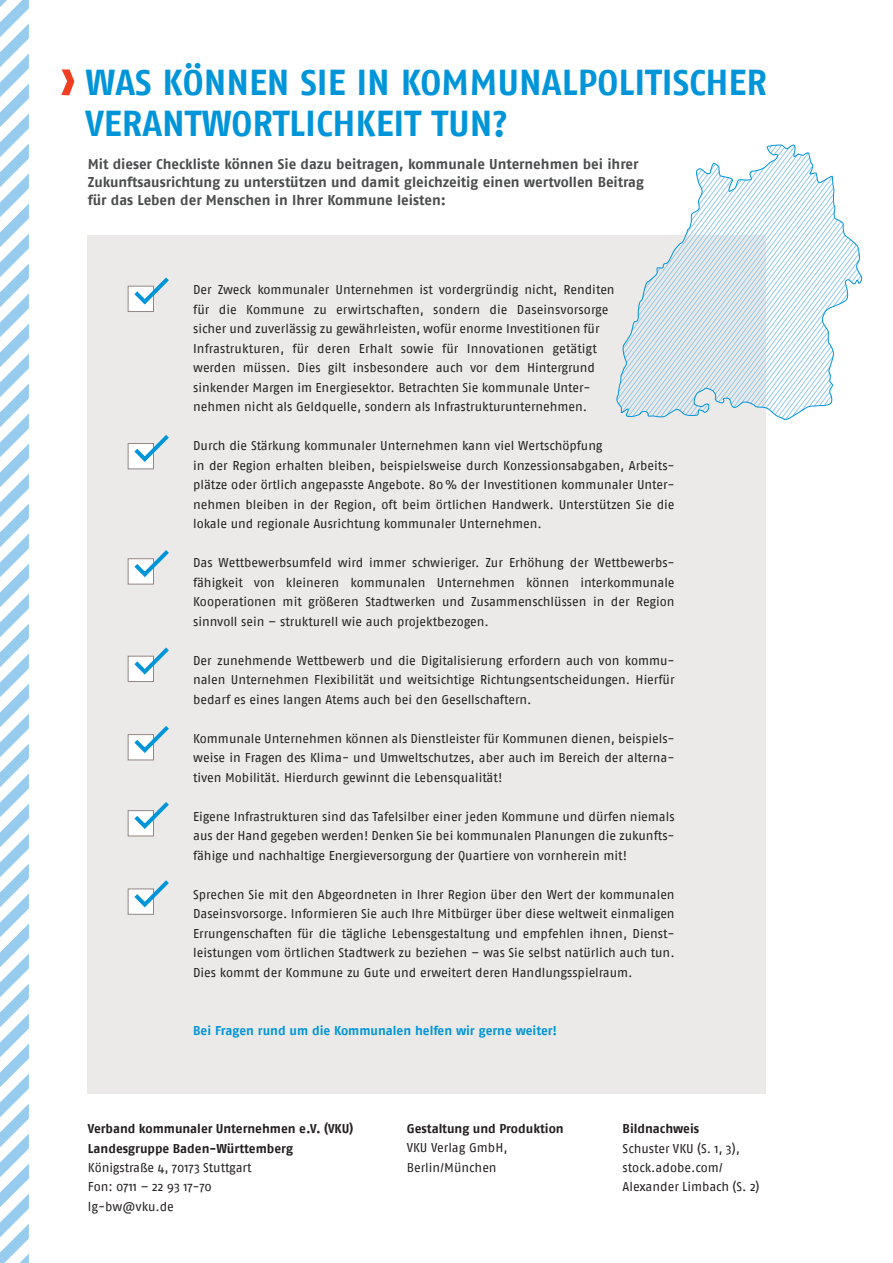
<style>
.page{position:relative;width:893px;height:1263px;background:#fff}
.page>*{position:absolute;margin:0;border:0;box-sizing:border-box;transform-origin:0 0}
.t1{font:36px/40.5px "Fago No Bold Lf";color:#0095d9}
.t2{font:700 14.25px/18px "Fago No";color:#4b4c4d}
.t3{font:12.75px/19.5px "Fago No";letter-spacing:-.005em;color:#231f20}
.t4{font:12.75px/19.5px "Fago No Bold Lf";color:#231f20}
.t5{font:12.75px "Fago No Bold Lf";letter-spacing:-.005em;color:#0095d9}
</style>
<div class="page">
<div style="left:88px;top:236px;width:678px;height:858px;background:#eceae9"></div>
<svg style="left:61px;top:69px;width:13px;height:26px"></svg>
<div style="left:128px;top:286px;width:26px;height:26px;background:#fff;border:1px solid #938784"></div>
<svg style="left:130px;top:277px;width:39px;height:30px"></svg>
<div style="left:128px;top:734px;width:26px;height:26px;background:#fff;border:1px solid #938784"></div>
<svg style="left:130px;top:726px;width:39px;height:30px"></svg>
<div style="left:128px;top:443px;width:26px;height:26px;background:#fff;border:1px solid #938784"></div>
<svg style="left:130px;top:435px;width:39px;height:30px"></svg>
<div style="left:128px;top:558px;width:26px;height:26px;background:#fff;border:1px solid #938784"></div>
<svg style="left:130px;top:550px;width:39px;height:30px"></svg>
<div style="left:128px;top:656px;width:26px;height:26px;background:#fff;border:1px solid #938784"></div>
<svg style="left:130px;top:647px;width:39px;height:30px"></svg>
<div style="left:128px;top:810px;width:26px;height:26px;background:#fff;border:1px solid #938784"></div>
<svg style="left:130px;top:802px;width:39px;height:30px"></svg>
<div style="left:128px;top:888px;width:26px;height:27px;background:#fff;border:1px solid #938784"></div>
<svg style="left:130px;top:880px;width:39px;height:30px"></svg>
<svg style="left:615px;top:144px;width:247px;height:276px"></svg>
<svg style="left:0;top:0;width:29px;height:1263px"></svg>
<h1 class="t1" style="left:86px;top:62px;width:683px">WAS KÖNNEN SIE IN KOMMUNALPOLITISCHER<br>VERANTWORTLICHKEIT TUN?</h1>
<p class="t2" style="left:88px;top:155px;width:557px">Mit dieser Checkliste können Sie dazu beitragen, kommunale Unternehmen bei ihrer<br>Zukunftsausrichtung zu unterstützen und damit gleichzeitig einen wertvollen Beitrag für das Leben der Menschen in Ihrer Kommune leisten:</p>
<p class="t3" style="left:193px;top:280px;width:423px">Der Zweck kommunaler Unternehmen ist vordergründig nicht, Renditen für die Kommune zu erwirtschaften, sondern die Daseinsvorsorge sicher und zuverlässig zu gewährleisten, wofür enorme Investitionen für Infrastrukturen, für deren Erhalt sowie für Innovationen getätigt werden müssen. Dies gilt insbesondere auch vor dem Hintergrund sinkender Margen im Energiesektor. Betrachten Sie kommunale Unter&shy;nehmen nicht als Geldquelle, sondern als Infrastrukturunternehmen.</p>
<p class="t3" style="left:193px;top:436px;width:483px">Durch die Stärkung kommunaler Unternehmen kann viel Wertschöpfung<br>in der Region erhalten bleiben, beispielsweise durch Konzessionsabgaben, Arbeits&shy;plätze oder örtlich angepasste Angebote. 80% der Investitionen kommunaler Unter&shy;nehmen bleiben in der Region, oft beim örtlichen Handwerk. Unterstützen Sie die lokale und regionale Ausrichtung kommunaler Unternehmen.</p>
<p class="t3" style="left:193px;top:553px;width:483px">Das Wettbewerbsumfeld wird immer schwieriger. Zur Erhöhung der Wettbewerbs&shy;fähigkeit von kleineren kommunalen Unternehmen können interkommunale Kooperationen mit größeren Stadtwerken und Zusammenschlüssen in der Region sinnvoll sein – strukturell wie auch projektbezogen.</p>
<p class="t3" style="left:193px;top:650px;width:483px;text-align:justify">Der zunehmende Wettbewerb und die Digitalisierung erfordern auch von kommu&shy;nalen Unternehmen Flexibilität und weitsichtige Richtungsentscheidungen. Hierfür bedarf es eines langen Atems auch bei den Gesellschaftern.</p>
<p class="t3" style="left:193px;top:728px;width:483px">Kommunale Unternehmen können als Dienstleister für Kommunen dienen, beispiels&shy;weise in Fragen des Klima- und Umweltschutzes, aber auch im Bereich der alterna&shy;tiven Mobilität. Hierdurch gewinnt die Lebensqualität!</p>
<p class="t3" style="left:193px;top:806px;width:483px;text-align:justify">Eigene Infrastrukturen sind das Tafelsilber einer jeden Kommune und dürfen niemals aus der Hand gegeben werden! Denken Sie bei kommunalen Planungen die zukunfts&shy;fähige und nachhaltige Energieversorgung der Quartiere von vornherein mit!</p>
<p class="t3" style="left:193px;top:884px;width:483px;text-align:justify">Sprechen Sie mit den Abgeordneten in Ihrer Region über den Wert der kommunalen Daseinsvorsorge. Informieren Sie auch Ihre Mitbürger über diese weltweit einmaligen Errungenschaften für die tägliche Lebensgestaltung und empfehlen ihnen, Dienst&shy;leistungen vom örtlichen Stadtwerk zu beziehen – was Sie selbst natürlich auch tun.<br>Dies kommt der Kommune zu Gute und erweitert deren Handlungsspielraum.</p>
<p class="t5" style="left:193px;top:1023px;width:366px">Bei Fragen rund um die Kommunalen helfen wir gerne weiter!</p>
<p class="t4" style="left:88px;top:1118px;width:267px">Verband kommunaler Unternehmen e.V. (VKU)<br>Landesgruppe Baden-Württemberg</p>
<p class="t3" style="left:88px;top:1158px;width:165px">Königstraße 4, 70173 Stuttgart<br>Fon: 0711 – 22 93 17-70 lg-bw@vku.de</p>
<p class="t4" style="left:407px;top:1118px;width:158px">Gestaltung und Produktion</p>
<p class="t3" style="left:407px;top:1138px;width:102px">VKU Verlag GmbH,<br>Berlin/München</p>
<p class="t4" style="left:623px;top:1118px;width:78px">Bildnachweis</p>
<p class="t3" style="left:623px;top:1138px;width:138px">Schuster VKU (S. 1, 3), stock.adobe.com/<br>Alexander Limbach (S. 2)</p>
</div>
